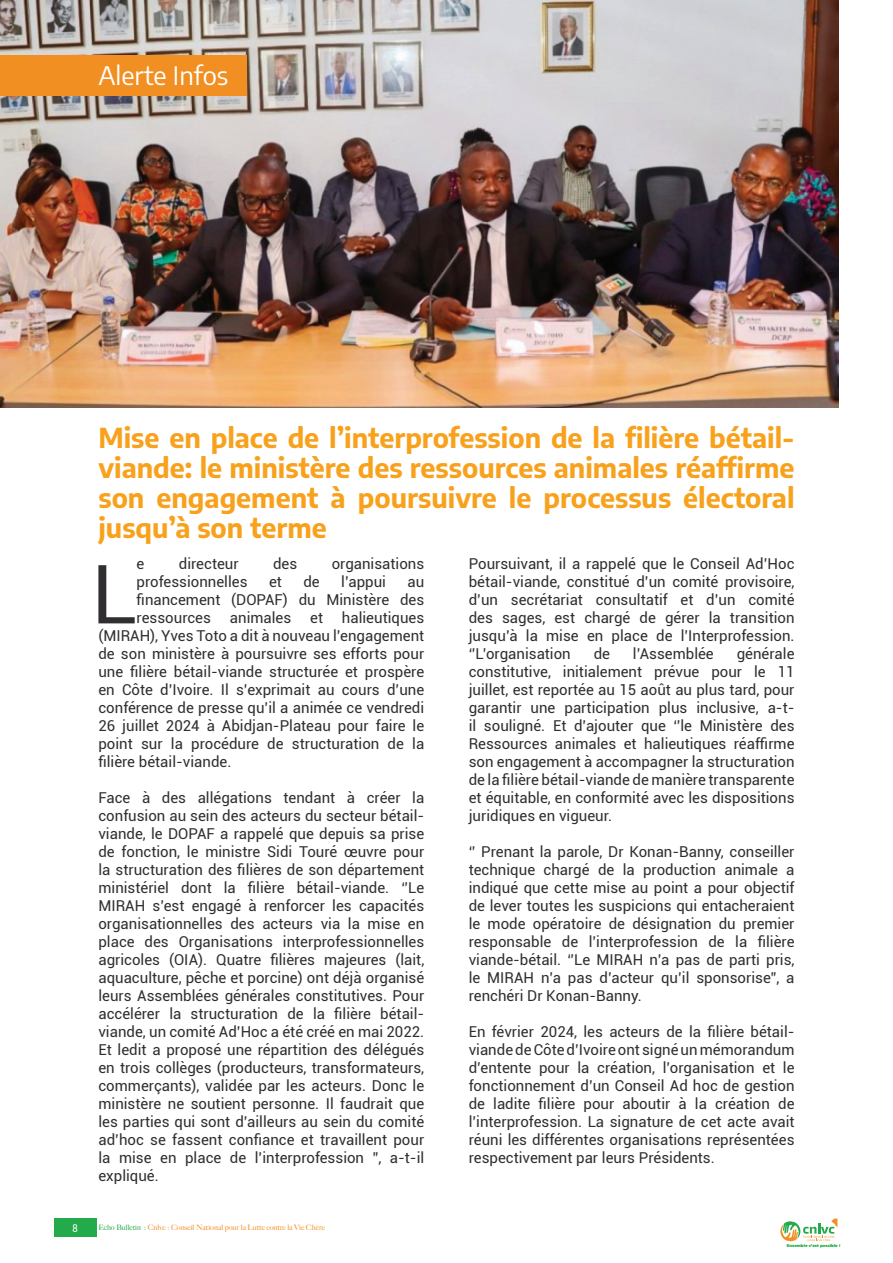
<style>
.page{position:relative;width:893px;height:1263px;background:#fff}
.page>*{position:absolute;margin:0;border:0;box-sizing:border-box;transform-origin:0 0}
.t1{font:81.9px "Roboto";color:#312e32}
.t2{font:700 27px/30px "Encode Sans";color:#f8a11c;text-align:justify}
.t3{font:25.5px "Encode Sans";color:#fff}
.t4{font:15px/18px "Roboto";color:#312e32;text-align:justify}
.t5{font:500 10.5px "Encode Sans Compressed";color:#fff}
.t6{font:500 7.5px "Big Caslon";color:#f28f23}
.t7{font:900 3.9px "Montserrat";color:#23aa4a}
.s1{color:#23aa4a}
</style>
<div class="page">
<div style="left:54px;top:1218px;width:42px;height:19px;background:#23aa4a"></div>
<svg style="left:780px;top:1218px;width:57px;height:24px"></svg>
<img style="left:0;top:0;width:839px;height:407px">
<div style="left:0;top:55px;width:247px;height:40px;background:#f28f23"></div>
<h3 class="t3" style="left:98px;top:57px;width:131px">Alerte Infos</h3>
<h2 class="t2" style="left:98px;top:421px;width:698px">Mise en place de l’interprofession de la filière bétail&shy;viande: le ministère des ressources animales réaffirme son engagement à poursuivre le processus électoral jusqu’à son terme</h2>
<h1 class="t1" style="left:92px;top:537px;width:47px">L</h1>
<p class="t4" style="left:137px;top:554px;width:9px">e</p>
<p class="t4" style="left:179px;top:554px;width:61px">directeur</p>
<p class="t4" style="left:273px;top:554px;width:26px">des</p>
<p class="t4" style="left:332px;top:554px;width:94px">organisations</p>
<p class="t4" style="left:137px;top:572px;width:112px">professionnelles</p>
<p class="t4" style="left:269px;top:572px;width:14px">et</p>
<p class="t4" style="left:303px;top:572px;width:18px">de</p>
<p class="t4" style="left:341px;top:572px;width:46px">l’appui</p>
<p class="t4" style="left:137px;top:572px;width:289px;text-indent:271px">au financement (DOPAF) du Ministère des ressources</p>
<p class="t4" style="left:98px;top:608px;width:327px;text-indent:244px">halieutiques (MIRAH), Yves Toto a dit à nouveau l’engagement de son ministère à poursuivre ses efforts pour une filière bétail-viande structurée et prospère en Côte d’Ivoire. Il s’exprimait au cours d’une conférence de presse qu’il a animée ce vendredi 26 juillet 2024 à Abidjan-Plateau pour faire le point sur la procédure de structuration de la filière bétail-viande.</p>
<p class="t4" style="left:98px;top:788px;width:327px">Face à des allégations tendant à créer la confusion au sein des acteurs du secteur bétail&shy;viande, le DOPAF a rappelé que depuis sa prise de fonction, le ministre Sidi Touré œuvre pour la structuration des filières de son département ministériel dont la filière bétail-viande. ‘’Le MIRAH s’est engagé à renforcer les capacités organisationnelles des acteurs via la mise en place des Organisations interprofessionnelles agricoles (OIA). Quatre filières majeures (lait, aquaculture, pêche et porcine) ont déjà organisé leurs Assemblées générales constitutives. Pour accélérer la structuration de la filière bétail&shy;viande, un comité Ad’Hoc a été créé en mai 2022.<br>Et ledit a proposé une répartition des délégués en trois collèges (producteurs, transformateurs, commerçants), validée par les acteurs. Donc le ministère ne soutient personne. Il faudrait que les parties qui sont d’ailleurs au sein du comité ad’hoc se fassent confiance et travaillent pour la mise en place de l’interprofession ”, a-t-il expliqué.</p>
<p class="t4" style="left:230px;top:608px;width:63px">animales</p>
<p class="t4" style="left:310px;top:608px;width:14px">et</p>
<p class="t5" style="left:72px;top:1221px;width:7px">8</p>
<p class="t6" style="left:98px;top:1221px;width:228px"><span class="s1">Echo Bulletin :</span> Cnlvc : Conseil National pour la Lutte contre la Vie Chère</p>
<p class="t4" style="left:469px;top:554px;width:327px">Poursuivant, il a rappelé que le Conseil Ad’Hoc bétail-viande, constitué d’un comité provisoire, d’un secrétariat consultatif et d’un comité des sages, est chargé de gérer la transition jusqu’à la mise en place de l’Interprofession. ‘’L’organisation</p>
<p class="t4" style="left:469px;top:644px;width:327px;text-indent:268px">générale constitutive, initialement prévue pour le 11 juillet, est reportée au 15 août au plus tard, pour garantir une participation plus inclusive, a-t&shy;il souligné. Et d’ajouter que ‘’le Ministère des Ressources animales et halieutiques réaffirme son engagement à accompagner la structuration de la filière bétail-viande de manière transparente et équitable, en conformité avec les dispositions juridiques en vigueur.</p>
<p class="t4" style="left:469px;top:842px;width:327px">‘’ Prenant la parole, Dr Konan-Banny, conseiller technique chargé de la production animale a indiqué que cette mise au point a pour objectif de lever toutes les suspicions qui entacheraient le mode opératoire de désignation du premier responsable de l’interprofession de la filière viande-bétail. ‘’Le MIRAH n’a pas de parti pris, le MIRAH n’a pas d’acteur qu’il sponsorise”, a renchéri Dr Konan-Banny.</p>
<p class="t4" style="left:469px;top:1022px;width:327px">En février 2024, les acteurs de la filière bétail&shy;viande de Côte d’Ivoire ont signé un mémorandum d’entente pour la création, l’organisation et le fonctionnement d’un Conseil Ad hoc de gestion de ladite filière pour aboutir à la création de l’interprofession. La signature de cet acte avait réuni les différentes organisations représentées respectivement par leurs Présidents.</p>
<p class="t4" style="left:594px;top:644px;width:18px">de</p>
<p class="t4" style="left:633px;top:644px;width:82px">l’Assemblée</p>
<p class="t7" style="left:787px;top:1243px;width:55px">Ensemble c’est possible !</p>
</div>
